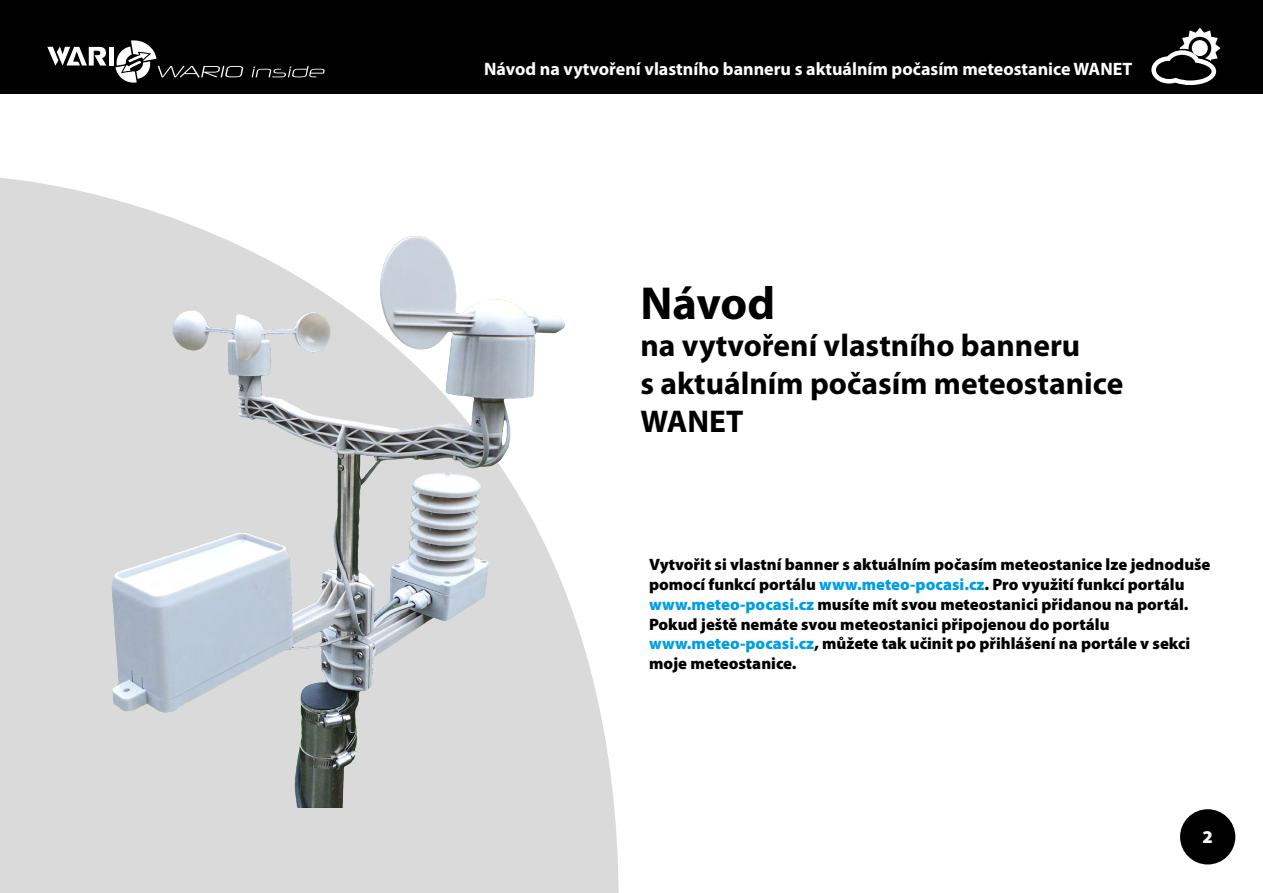
<style>
.page{position:relative;width:1263px;height:893px;background:#fff}
.page>*{position:absolute;margin:0;border:0;box-sizing:border-box;transform-origin:0 0}
.nadpis{font:700 46.5px "Myriad Pro";letter-spacing:-.005em;color:#000}
.nadpis-2{font:700 31.5px/37.8px "Myriad Pro";color:#000}
.t1{font:700 18px "Myriad Pro";color:#fff}
.strana{font:900 18px "Myriad Pro";color:#fff}
.Tučný_text{font:900 16.5px/19.8px "Myriad Pro";color:#000}
.s1{color:#009fe3}
</style>
<div class="page">
<div style="left:0;top:0;width:1263px;height:94px;background:#000"></div>
<div style="left:1180px;top:809px;width:55px;height:55px;background:#000;border-radius:50%"></div>
<svg style="left:1151px;top:28px;width:69px;height:57px"></svg>
<div style="left:1192px;top:40px;width:16px;height:16px;background:#fff;border-radius:50%"></div>
<div style="left:109px;top:47px;width:5px;height:19px;background:#fff"></div>
<svg style="left:47px;top:47px;width:59px;height:19px"></svg>
<svg style="left:115px;top:40px;width:128px;height:43px"></svg>
<svg style="left:252px;top:66px;width:73px;height:11px"></svg>
<svg style="left:0;top:177px;width:619px;height:716px;fill:#dadada"></svg>
<img style="left:87px;top:185px;width:499px;height:623px">
<p class="t1" style="left:484px;top:57px;width:650px">Návod na vytvoření vlastního banneru s aktuálním počasím meteostanice WANET</p>
<p class="nadpis" style="left:640px;top:272px;width:136px">Návod</p>
<p class="nadpis-2" style="left:640px;top:326px;width:484px">na vytvoření vlastního banneru<br>s aktuálním počasím meteostanice<br>WANET</p>
<p class="Tučný_text" style="left:649px;top:555px;width:563px">Vytvořit si vlastní banner s aktuálním počasím meteostanice lze jednoduše pomocí funkcí portálu <span class="s1">www.meteo-pocasi.cz</span>. Pro využití funkcí portálu <span class="s1">www.meteo-pocasi.cz</span> musíte mít svou meteostanici přidanou na portál.<br>Pokud ještě nemáte svou meteostanici připojenou do portálu <span class="s1">www.meteo-pocasi.cz</span>, můžete tak učinit po přihlášení na portále v sekci moje meteostanice.</p>
<p class="strana" style="left:1202px;top:827px;width:12px">2</p>
</div>
